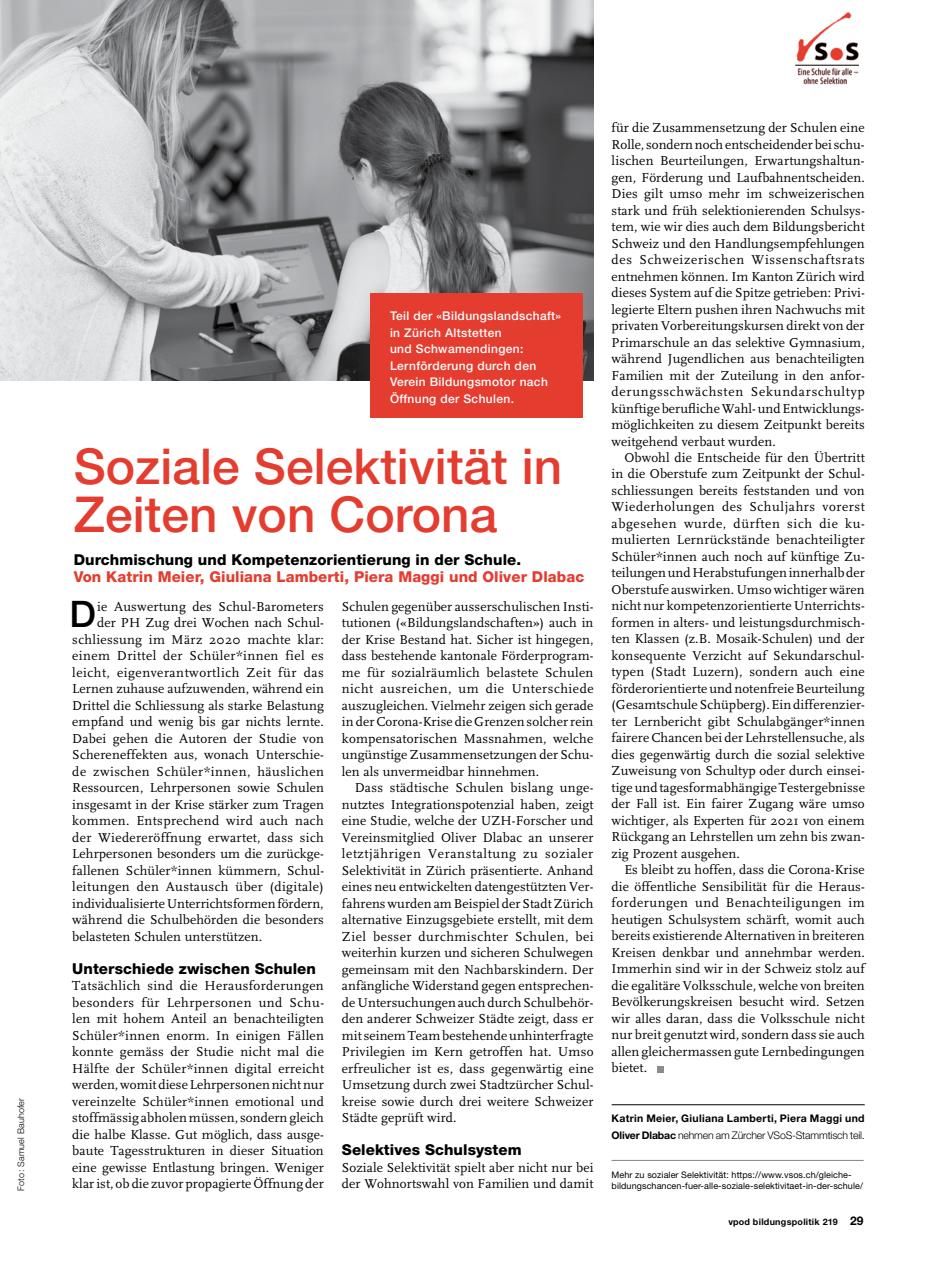
<style>
.page{position:relative;width:936px;height:1263px;background:#fff}
.page>*{position:absolute;margin:0;border:0;box-sizing:border-box;transform-origin:0 0}
.t1{font:500 49.5px/48px "Helvetica Neue LT Std";letter-spacing:.005em;color:#e43d30}
.t2{font:500 36.6px "Helvetica Neue LT Std";color:#000}
.t3{font:800 15px "Helvetica Neue LT Std";letter-spacing:.005em;color:#000}
.t4{font:800 15px "Helvetica Neue LT Std";letter-spacing:.005em;color:#e43d30}
.t5{font:13.5px/16.5px "FF Scala";letter-spacing:.01em;color:#000;text-align:justify}
.t6{font:13.5px "FF Scala";letter-spacing:.03em;color:#000}
.t7{font:13.5px "FF Scala";letter-spacing:.04em;color:#000}
.t8{font:13.5px "FF Scala";letter-spacing:.035em;color:#000}
.t9{font:500 12px/16.5px "Helvetica Neue LT Std";letter-spacing:.03em;color:#fff}
.t10{font:700 10.5px/16.5px "Helvetica Neue LT Std";letter-spacing:.03em;color:#000}
.t11{font:9px/10.8px "Helvetica Neue LT Std";letter-spacing:.01em;color:#000}
.t12{font:700 9px "Helvetica Neue LT Std";letter-spacing:.03em;color:#000}
.t13{font:300 9px "Helvetica Neue LT Std";letter-spacing:.02em;color:#000}
.s1{font-weight:300}
.s2{font-size:12px}
</style>
<div class="page">
<img style="left:0;top:0;width:594px;height:381px">
<hr style="left:611px;top:1104px;width:253px;height:1px;background:#000">
<div style="left:657px;top:1066px;width:6px;height:7px;background:#8a8c8e"></div>
<img style="left:795px;top:12px;width:64px;height:73px">
<hr style="left:795px;top:65px;width:63px;height:1px;background:#000">
<div style="left:370px;top:293px;width:213px;height:125px;background:#e43d30"></div>
<hr style="left:611px;top:1160px;width:252px;height:1px;background:#808285">
<p class="t13" style="left:16px;top:1191px;width:94px;rotate:-90deg">Foto: Samuel Bauhofer</p>
<p class="t9" style="left:390px;top:308px;width:173px">Teil der «Bildungslandschaft» in Zürich Altstetten<br>und Schwamendingen:<br>Lernförderung durch den<br>Verein Bildungsmotor nach<br>Öffnung der Schulen.</p>
<h1 class="t1" style="left:74px;top:442px;width:490px">Soziale Selektivität in<br>Zeiten von Corona</h1>
<p class="t3" style="left:74px;top:551px;width:449px">Durchmischung und Kompetenzorientierung in der Schule.</p>
<p class="t4" style="left:74px;top:567px;width:512px">Von Katrin Meier, Giuliana Lamberti, Piera Maggi und Oliver Dlabac</p>
<h2 class="t2" style="left:69px;top:592px;width:28px">D</h2>
<p class="t5" style="left:97px;top:598px;width:228px">ie Auswertung des Schul-Barometers</p>
<p class="t5" style="left:97px;top:615px;width:228px">der PH Zug drei Wochen nach Schul-</p>
<p class="t5" style="left:72px;top:631px;width:253px">schliessung im März 2020 machte klar:</p>
<p class="t6" style="left:72px;top:648px;width:253px">einem Drittel der Schüler*innen fiel es</p>
<p class="t7" style="left:72px;top:665px;width:253px">leicht, eigenverantwortlich Zeit für das</p>
<p class="t5" style="left:72px;top:681px;width:253px">Lernen zuhause aufzuwenden, während ein</p>
<p class="t5" style="left:72px;top:697px;width:253px">Drittel die Schliessung als starke Belastung</p>
<p class="t5" style="left:72px;top:714px;width:253px">empfand und wenig bis gar nichts lernte.</p>
<p class="t5" style="left:72px;top:730px;width:253px">Dabei gehen die Autoren der Studie von</p>
<p class="t5" style="left:72px;top:747px;width:253px">Schereneffekten aus, wonach Unterschie-</p>
<p class="t8" style="left:72px;top:764px;width:253px">de zwischen Schüler*innen, häuslichen</p>
<p class="t5" style="left:72px;top:780px;width:253px">Ressourcen, Lehrpersonen sowie Schulen</p>
<p class="t5" style="left:72px;top:796px;width:253px">insgesamt in der Krise stärker zum Tragen</p>
<p class="t6" style="left:72px;top:813px;width:253px">kommen. Entsprechend wird auch nach</p>
<p class="t5" style="left:72px;top:829px;width:253px">der Wiedereröffnung erwartet, dass sich</p>
<p class="t5" style="left:72px;top:846px;width:253px">Lehrpersonen besonders um die zurückge-</p>
<p class="t5" style="left:72px;top:862px;width:253px">fallenen Schüler*innen kümmern, Schul-</p>
<p class="t6" style="left:72px;top:879px;width:253px">leitungen den Austausch über (digitale)</p>
<p class="t5" style="left:72px;top:895px;width:253px">individualisierte Unterrichtsformen fördern,</p>
<p class="t5" style="left:72px;top:912px;width:253px">während die Schulbehörden die besonders</p>
<p class="t5" style="left:72px;top:928px;width:191px">belasteten Schulen unterstützen.</p>
<p class="t3" style="left:72px;top:959px;width:245px">Unterschiede zwischen Schulen</p>
<p class="t5" style="left:72px;top:978px;width:253px">Tatsächlich sind die Herausforderungen besonders für Lehrpersonen und Schu&shy;len mit hohem Anteil an benachteiligten Schüler*innen enorm. In einigen Fällen konnte gemäss der Studie nicht mal die Hälfte der Schüler*innen digital erreicht werden, womit diese Lehrpersonen nicht nur vereinzelte Schüler*innen emotional und stoffmässig abholen müssen, sondern gleich die halbe Klasse. Gut möglich, dass ausge&shy;baute Tagesstrukturen in dieser Situation eine gewisse Entlastung bringen. Weniger klar ist, ob die zuvor propagierte Öffnung der</p>
<p class="t5" style="left:342px;top:598px;width:253px">Schulen gegenüber ausserschulischen Insti&shy;tutionen («Bildungslandschaften») auch in der Krise Bestand hat. Sicher ist hingegen, dass bestehende kantonale Förderprogram&shy;me für sozialräumlich belastete Schulen nicht ausreichen, um die Unterschiede auszugleichen. Vielmehr zeigen sich gerade in der Corona-Krise die Grenzen solcher rein kompensatorischen Massnahmen, welche ungünstige Zusammensetzungen der Schu&shy;len als unvermeidbar hinnehmen.</p>
<p class="t5" style="left:342px;top:780px;width:253px;text-indent:13px">Dass städtische Schulen bislang unge&shy;nutztes Integrationspotenzial haben, zeigt eine Studie, welche der UZH-Forscher und Vereinsmitglied Oliver Dlabac an unserer letztjährigen Veranstaltung zu sozialer Selektivität in Zürich präsentierte. Anhand eines neu entwickelten datengestützten Ver&shy;fahrens wurden am Beispiel der Stadt Zürich alternative Einzugsgebiete erstellt, mit dem Ziel besser durchmischter Schulen, bei weiterhin kurzen und sicheren Schulwegen gemeinsam mit den Nachbarskindern. Der anfängliche Widerstand gegen entsprechen&shy;de Untersuchungen auch durch Schulbehör&shy;den anderer Schweizer Städte zeigt, dass er mit seinem Team bestehende unhinterfragte Privilegien im Kern getroffen hat. Umso erfreulicher ist es, dass gegenwärtig eine Umsetzung durch zwei Stadtzürcher Schul&shy;kreise sowie durch drei weitere Schweizer Städte geprüft wird.</p>
<p class="t3" style="left:342px;top:1141px;width:181px">Selektives Schulsystem</p>
<p class="t5" style="left:342px;top:1159px;width:253px">Soziale Selektivität spielt aber nicht nur bei der Wohnortswahl von Familien und damit</p>
<p class="t5" style="left:611px;top:120px;width:255px">für die Zusammensetzung der Schulen eine Rolle, sondern noch entscheidender bei schu&shy;lischen Beurteilungen, Erwartungshaltun&shy;gen, Förderung und Laufbahnentscheiden.<br>Dies gilt umso mehr im schweizerischen stark und früh selektionierenden Schulsys&shy;tem, wie wir dies auch dem Bildungsbericht Schweiz und den Handlungsempfehlungen des Schweizerischen Wissenschaftsrats entnehmen können. Im Kanton Zürich wird dieses System auf die Spitze getrieben: Privi&shy;legierte Eltern pushen ihren Nachwuchs mit privaten Vorbereitungskursen direkt von der Primarschule an das selektive Gymnasium, während Jugendlichen aus benachteiligten Familien mit der Zuteilung in den anfor&shy;derungsschwächsten Sekundarschultyp künftige berufliche Wahl- und Entwicklungs&shy;möglichkeiten zu diesem Zeitpunkt bereits weitgehend verbaut wurden.</p>
<p class="t5" style="left:611px;top:450px;width:255px;text-indent:13px">Obwohl die Entscheide für den Übertritt in die Oberstufe zum Zeitpunkt der Schul&shy;schliessungen bereits feststanden und von Wiederholungen des Schuljahrs vorerst abgesehen wurde, dürften sich die ku&shy;mulierten Lernrückstände benachteiligter Schüler*innen auch noch auf künftige Zu&shy;teilungen und Herabstufungen innerhalb der Oberstufe auswirken. Umso wichtiger wären nicht nur kompetenzorientierte Unterrichts&shy;formen in alters- und leistungsdurchmisch&shy;ten Klassen (z.B. Mosaik-Schulen) und der konsequente Verzicht auf Sekundarschul&shy;typen (Stadt Luzern), sondern auch eine förderorientierte und notenfreie Beurteilung (Gesamtschule Schüpberg). Ein differenzier&shy;ter Lernbericht gibt Schulabgänger*innen fairere Chancen bei der Lehrstellensuche, als dies gegenwärtig durch die sozial selektive Zuweisung von Schultyp oder durch einsei&shy;tige und tagesformabhängige Testergebnisse der Fall ist. Ein fairer Zugang wäre umso wichtiger, als Experten für 2021 von einem Rückgang an Lehrstellen um zehn bis zwan&shy;zig Prozent ausgehen.</p>
<p class="t5" style="left:611px;top:862px;width:255px;text-indent:13px">Es bleibt zu hoffen, dass die Corona-Krise die öffentliche Sensibilität für die Heraus&shy;forderungen und Benachteiligungen im heutigen Schulsystem schärft, womit auch bereits existierende Alternativen in breiteren Kreisen denkbar und annehmbar werden.<br>Immerhin sind wir in der Schweiz stolz auf die egalitäre Volksschule, welche von breiten Bevölkerungskreisen besucht wird. Setzen wir alles daran, dass die Volksschule nicht nur breit genutzt wird, sondern dass sie auch allen gleichermassen gute Lernbedingungen bietet.</p>
<p class="t10" style="left:611px;top:1110px;width:255px">Katrin Meier, Giuliana Lamberti, Piera Maggi und<br>Oliver Dlabac <span class="s1">nehmen am Zürcher VSoS-Stammtisch teil.</span></p>
<p class="t11" style="left:611px;top:1169px;width:253px">Mehr zu sozialer Selektivität: https://www.vsos.ch/gleiche&shy;bildungschancen-fuer-alle-soziale-selektivitaet-in-der-schule/</p>
<p class="t12" style="left:728px;top:1216px;width:137px">vpod bildungspolitik 219 <span class="s2">29</span></p>
</div>
